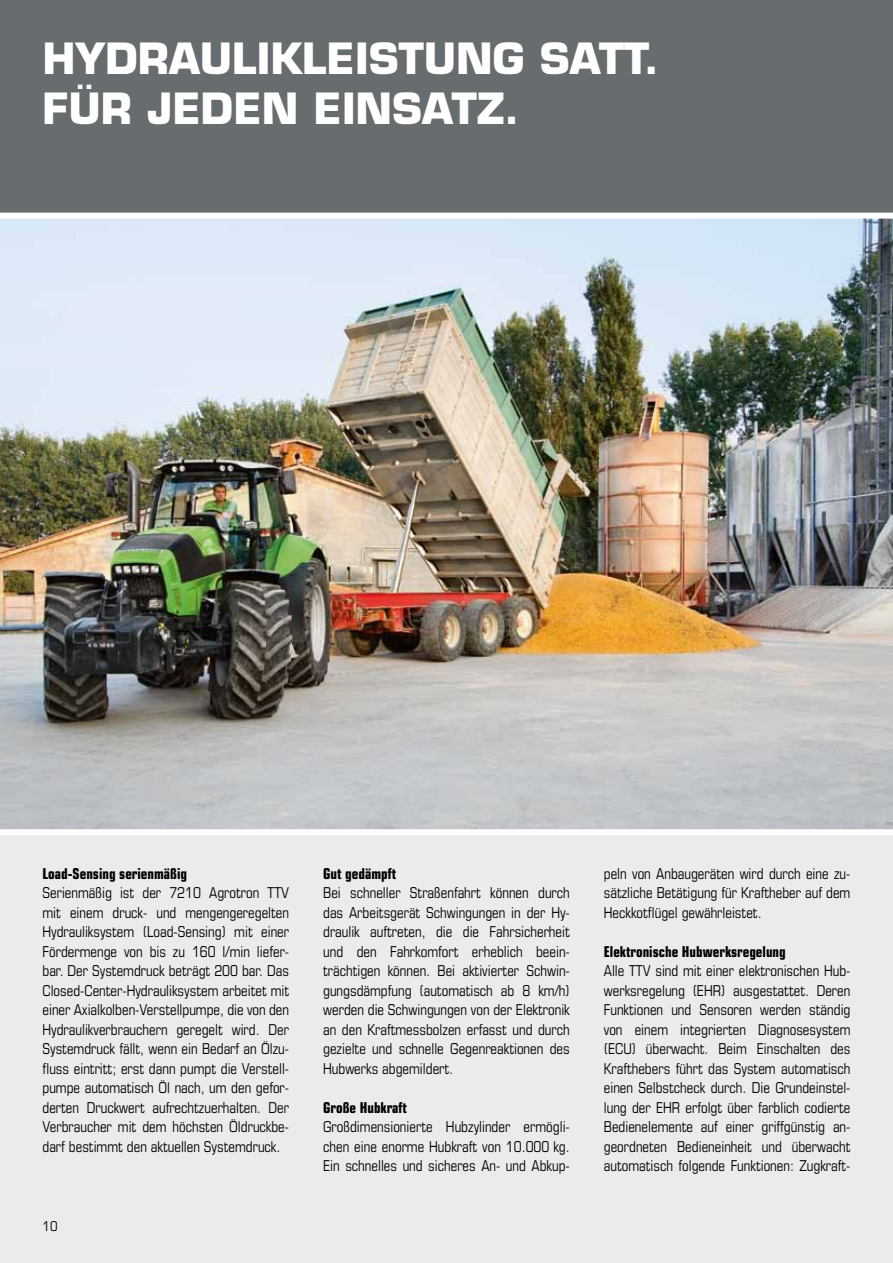
<style>
.page{position:relative;width:893px;height:1263px;background:#e9ebec}
.page>*{position:absolute;margin:0;border:0;box-sizing:border-box;transform-origin:0 0}
.t1{font:700 42px/50.4px "Eurostile LT Std";color:#fff}
.t2{font:condensed 15px/19.5px "Eurostile LT Std";color:#000;text-align:justify;scale:.95 1}
.t3{font:700 condensed 15px "Eurostile LT Std";color:#000;scale:.95 1}
.t4{font:condensed 13.5px "Eurostile LT Std";color:#000}
</style>
<div class="page">
<div style="left:0;top:0;width:893px;height:213px;background:#676c6e"></div>
<img style="left:0;top:219px;width:893px;height:610px">
<div style="left:0;top:213px;width:893px;height:6px;background:#fff"></div>
<div style="left:0;top:829px;width:893px;height:6px;background:#fff"></div>
<h1 class="t1" style="left:43px;top:33px;width:618px">HYDRAULIKLEISTUNG SATT.<br>FÜR JEDEN EINSATZ.</h1>
<p class="t3" style="left:43px;top:864px;width:154px">Load-Sensing serienmäßig</p>
<p class="t2" style="left:43px;top:883px;width:261px">Serienmäßig ist der 7210 Agrotron TTV mit einem druck- und mengengeregelten Hydrauliksystem (Load-Sensing) mit einer Fördermenge von bis zu 160 l/min liefer&shy;bar. Der Systemdruck beträgt 200 bar. Das Closed-Center-Hydrauliksystem arbeitet mit einer Axialkolben-Verstellpumpe, die von den Hydraulikverbrauchern geregelt wird. Der Systemdruck fällt, wenn ein Bedarf an Ölzu&shy;fluss eintritt; erst dann pumpt die Verstell&shy;pumpe automatisch Öl nach, um den gefor&shy;derten Druckwert aufrechtzuerhalten. Der Verbraucher mit dem höchsten Öldruckbe&shy;darf bestimmt den aktuellen Systemdruck.</p>
<p class="t4" style="left:43px;top:1218px;width:17px">10</p>
<p class="t3" style="left:323px;top:864px;width:78px">Gut gedämpft</p>
<p class="t2" style="left:323px;top:883px;width:261px">Bei schneller Straßenfahrt können durch das Arbeitsgerät Schwingungen in der Hy&shy;draulik auftreten, die die Fahrsicherheit und den Fahrkomfort erheblich beein&shy;trächtigen können. Bei aktivierter Schwin&shy;gungsdämpfung (automatisch ab 8 km/h) werden die Schwingungen von der Elektronik an den Kraftmessbolzen erfasst und durch gezielte und schnelle Gegenreaktionen des Hubwerks abgemildert.</p>
<p class="t3" style="left:323px;top:1098px;width:90px">Große Hubkraft</p>
<p class="t2" style="left:323px;top:1117px;width:261px">Großdimensionierte Hubzylinder ermögli&shy;chen eine enorme Hubkraft von 10.000 kg.<br>Ein schnelles und sicheres An- und Abkup-</p>
<p class="t2" style="left:604px;top:863px;width:261px">peln von Anbaugeräten wird durch eine zu&shy;sätzliche Betätigung für Kraftheber auf dem Heckkotflügel gewährleistet.</p>
<p class="t3" style="left:604px;top:942px;width:193px">Elektronische Hubwerksregelung</p>
<p class="t2" style="left:604px;top:961px;width:261px">Alle TTV sind mit einer elektronischen Hub&shy;werksregelung (EHR) ausgestattet. Deren Funktionen und Sensoren werden ständig von einem integrierten Diagnosesystem (ECU) überwacht. Beim Einschalten des Krafthebers führt das System automatisch einen Selbstcheck durch. Die Grundeinstel&shy;lung der EHR erfolgt über farblich codierte Bedienelemente auf einer griffgünstig an&shy;geordneten Bedieneinheit und überwacht automatisch folgende Funktionen: Zugkraft-</p>
</div>
